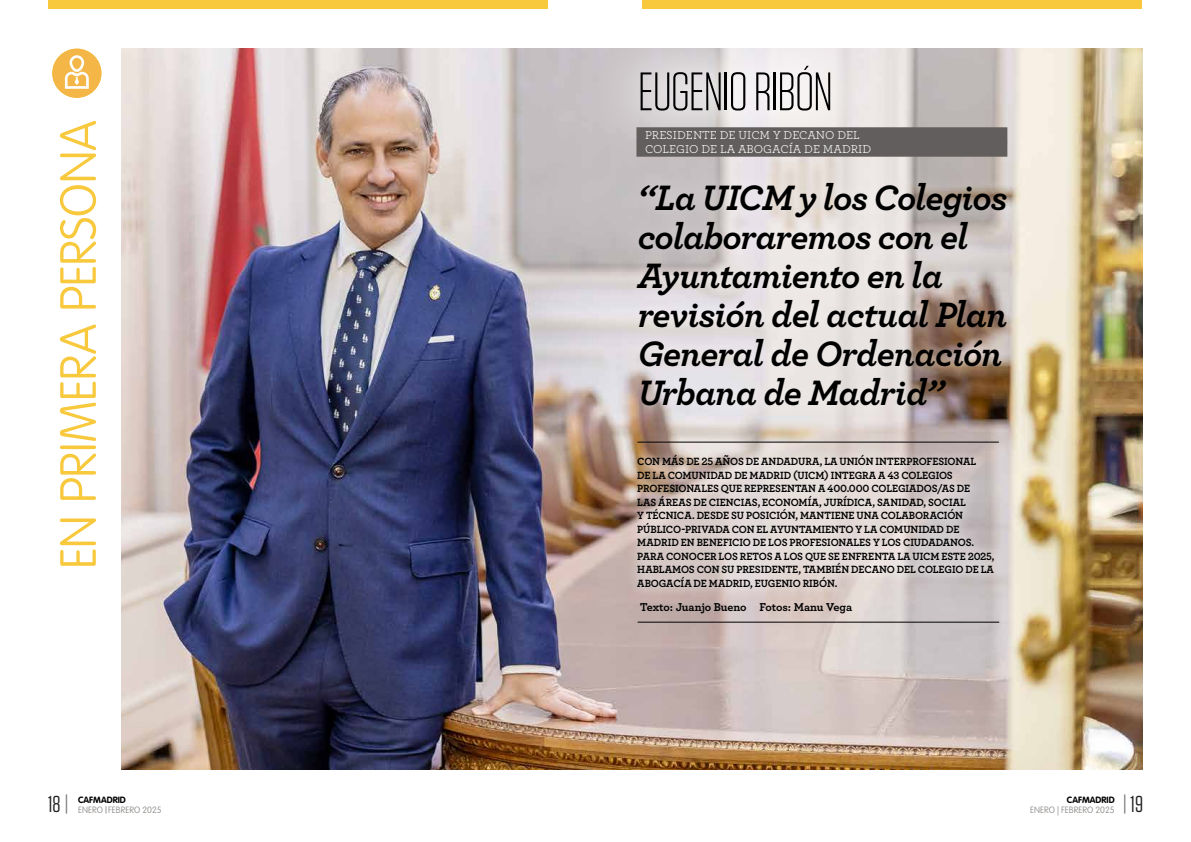
<style>
.page{position:relative;width:1191px;height:842px;background:#fff}
.page>*{position:absolute;margin:0;border:0;box-sizing:border-box;transform-origin:0 0}
.t1{font:300 54px "Tungsten";letter-spacing:-.025em;color:#000}
.t2{font:100 50px "VAG Rounded Std";letter-spacing:-.01em;color:#f8c93d}
.t3{font:italic 700 37px/39px "Archer Pro";letter-spacing:-.03em;color:#000}
.t4{font:23px "Tungsten";color:#1f1f20}
.t5{font:12px/14.4px "Archer Pro";color:#fff}
.t6{font:700 12px "Archer Pro";letter-spacing:-.01em;color:#000}
.t7{font:700 11px/13.5px "Archer Pro";letter-spacing:-.01em;color:#000;scale:.96 1}
.t8{font:100 9px/10px "VAG Rounded Std";color:#8c8986}
.t9{font:700 9px "VAG Rounded Std";color:#000}
.s1{color:#757271}
.s2{font-weight:700;color:#000}
.s3{font-family:"Tungsten";font-weight:700}
</style>
<div class="page">
<div style="left:642px;top:0;width:499px;height:9px;background:#f8c93d"></div>
<div style="left:48px;top:0;width:499px;height:9px;background:#f8c93d"></div>
<div style="left:52px;top:49px;width:49px;height:49px;background:#f3b647;border-radius:50%"></div>
<svg style="left:65px;top:55px;width:24px;height:34px"></svg>
<img style="left:122px;top:49px;width:1020px;height:720px">
<svg style="left:588px;top:48px;width:294px;height:115px"></svg>
<div style="left:625px;top:429px;width:386px;height:171px;background:#fff;opacity:.56"></div>
<hr style="left:637px;top:442px;width:362px;height:1px;background:#000">
<div style="left:636px;top:127px;width:371px;height:15px;background:#615e5d"></div>
<div style="left:636px;top:142px;width:371px;height:15px;background:#615e5d"></div>
<div style="left:620px;top:165px;width:404px;height:258px;background:#fff;opacity:.4"></div>
<hr style="left:637px;top:622px;width:362px;height:1px;background:#000">
<h2 class="t2" style="left:50px;top:569px;width:450px;rotate:-90deg">EN PRIMERA PERSONA</h2>
<h1 class="t1" style="left:637px;top:64px;width:197px">EUGENIO RIBÓN</h1>
<p class="t5" style="left:645px;top:127px;width:228px">PRESIDENTE DE UICM Y DECANO DEL<br>COLEGIO DE LA ABOGACÍA DE MADRID</p>
<h3 class="t3" style="left:637px;top:175px;width:371px">“La UICM y los Colegios colaboraremos con el<br>Ayuntamiento en la revisión del actual Plan<br>General de Ordenación<br>Urbana de Madrid”</h3>
<p class="t7" style="left:637px;top:454px;width:373px">CON MÁS DE 25 AÑOS DE ANDADURA, LA UNIÓN INTERPROFESIONAL<br>DE LA COMUNIDAD DE MADRID (UICM) INTEGRA A 43 COLEGIOS PROFESIONALES QUE REPRESENTAN A 400.000 COLEGIADOS/AS DE<br>LAS ÁREAS DE CIENCIAS, ECONOMÍA, JURÍDICA, SANIDAD, SOCIAL<br>Y TÉCNICA. DESDE SU POSICIÓN, MANTIENE UNA COLABORACIÓN PÚBLICO-PRIVADA CON EL AYUNTAMIENTO Y LA COMUNIDAD DE MADRID EN BENEFICIO DE LOS PROFESIONALES Y LOS CIUDADANOS.<br>PARA CONOCER LOS RETOS A LOS QUE SE ENFRENTA LA UICM ESTE 2025, HABLAMOS CON SU PRESIDENTE, TAMBIÉN DECANO DEL COLEGIO DE LA ABOGACÍA DE MADRID, EUGENIO RIBÓN.</p>
<p class="t6" style="left:640px;top:597px;width:213px">Texto: Juanjo Bueno Fotos: Manu Vega</p>
<h3 class="t4" style="left:48px;top:792px;width:23px">18 <span class="s1">|</span></h3>
<h3 class="t4" style="left:1121px;top:792px;width:23px"><span class="s1">|</span> 19</h3>
<p class="t8" style="left:78px;top:795px;width:85px"><span class="s2">CAFMADRID<br></span>ENERO <span class="s3">|</span> FEBRERO 2025</p>
<p class="t9" style="left:1066px;top:794px;width:49px">CAFMADRID</p>
<p class="t8" style="left:1030px;top:805px;width:86px">ENERO | FEBRERO 2025</p>
</div>
